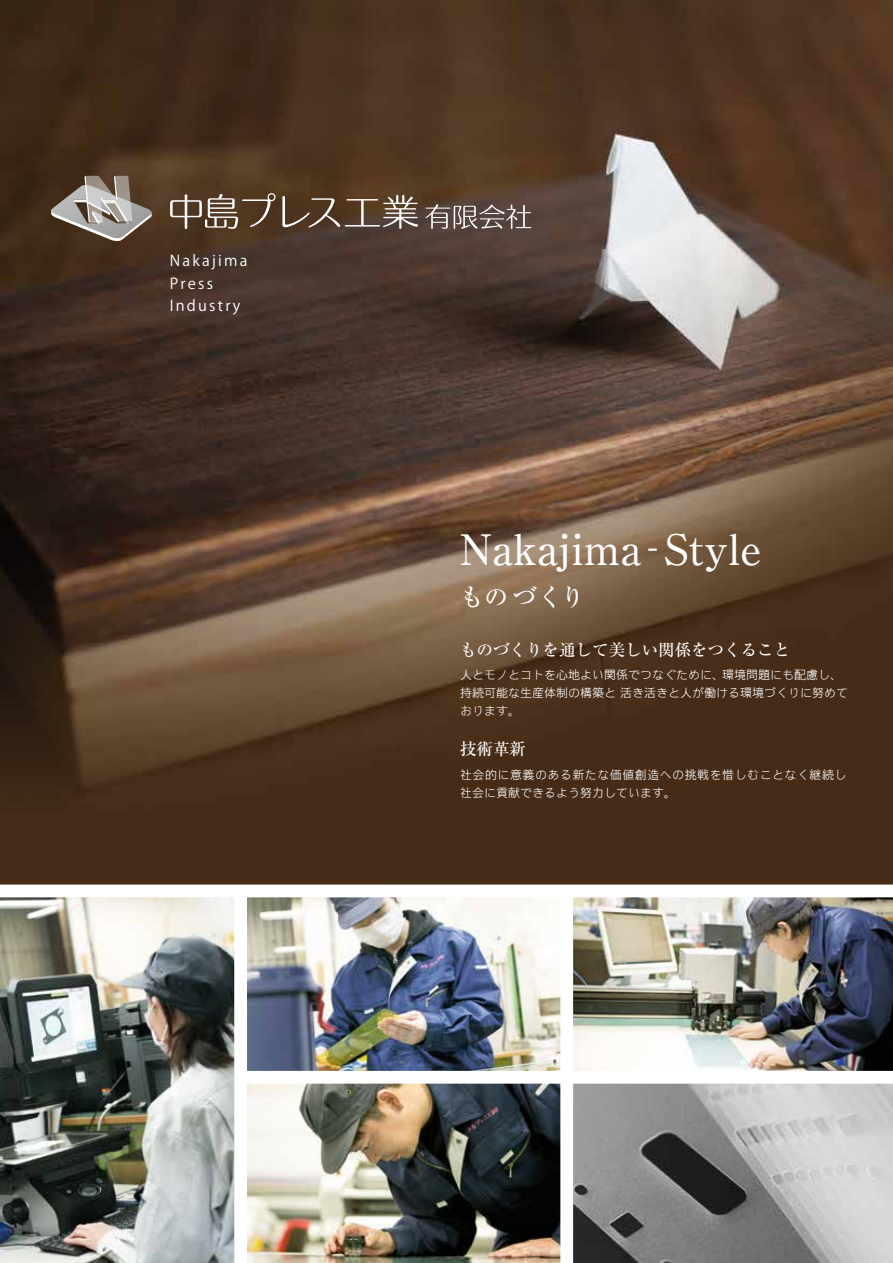
<style>
.page{position:relative;width:893px;height:1263px;background:#fff}
.page>*{position:absolute;margin:0;border:0;box-sizing:border-box;transform-origin:0 0}
.t1{font:500 42px "Ryumin Pro";color:#fff}
.t2{font:500 24px "Ryumin Pro";letter-spacing:.025em;color:#fff}
.t3{font:500 16.5px "Ryumin Pro";color:#fff}
.t4{font:14.85px/22.8px "Koz Go Pr 6 N";letter-spacing:.15em;color:#fff}
.t5{font:12px/18px "DF Gothic P Std W3";color:#fff}
.t6{font:12px/18px "DF Gothic P Std W3";letter-spacing:.04em;color:#fff}
</style>
<div class="page">
<img style="left:573px;top:897px;width:320px;height:174px">
<img style="left:247px;top:1084px;width:313px;height:179px">
<img style="left:247px;top:897px;width:313px;height:174px">
<img style="left:0;top:897px;width:234px;height:366px">
<img style="left:0;top:0;width:893px;height:885px">
<img style="left:573px;top:1084px;width:320px;height:179px">
<svg style="left:50px;top:176px;width:103px;height:65px"></svg>
<svg style="left:170px;top:193px;width:106px;height:36px"></svg>
<svg style="left:282px;top:195px;width:136px;height:34px"></svg>
<svg style="left:425px;top:204px;width:106px;height:25px"></svg>
<p class="t4" style="left:170px;top:249px;width:79px">Nakajima<br>Press<br>Industry</p>
<h1 class="t1" style="left:460px;top:517px;width:303px">Nakajima - Style</h1>
<h2 class="t2" style="left:460px;top:578px;width:126px">ものづくり</h2>
<h3 class="t3" style="left:460px;top:637px;width:331px">ものづくりを通して美しい関係をつくること</h3>
<p class="t5" style="left:460px;top:665px;width:389px">人とモノとコトを心地よい関係でつなぐために、環境問題にも配慮し、持続可能な生産体制の構築と 活き活きと人が働ける環境づくりに努めております。</p>
<h3 class="t3" style="left:460px;top:736px;width:67px">技術革新</h3>
<p class="t6" style="left:460px;top:765px;width:388px">社会的に意義のある新たな価値創造への挑戦を惜しむことなく継続し社会に貢献できるよう努力しています。</p>
</div>
